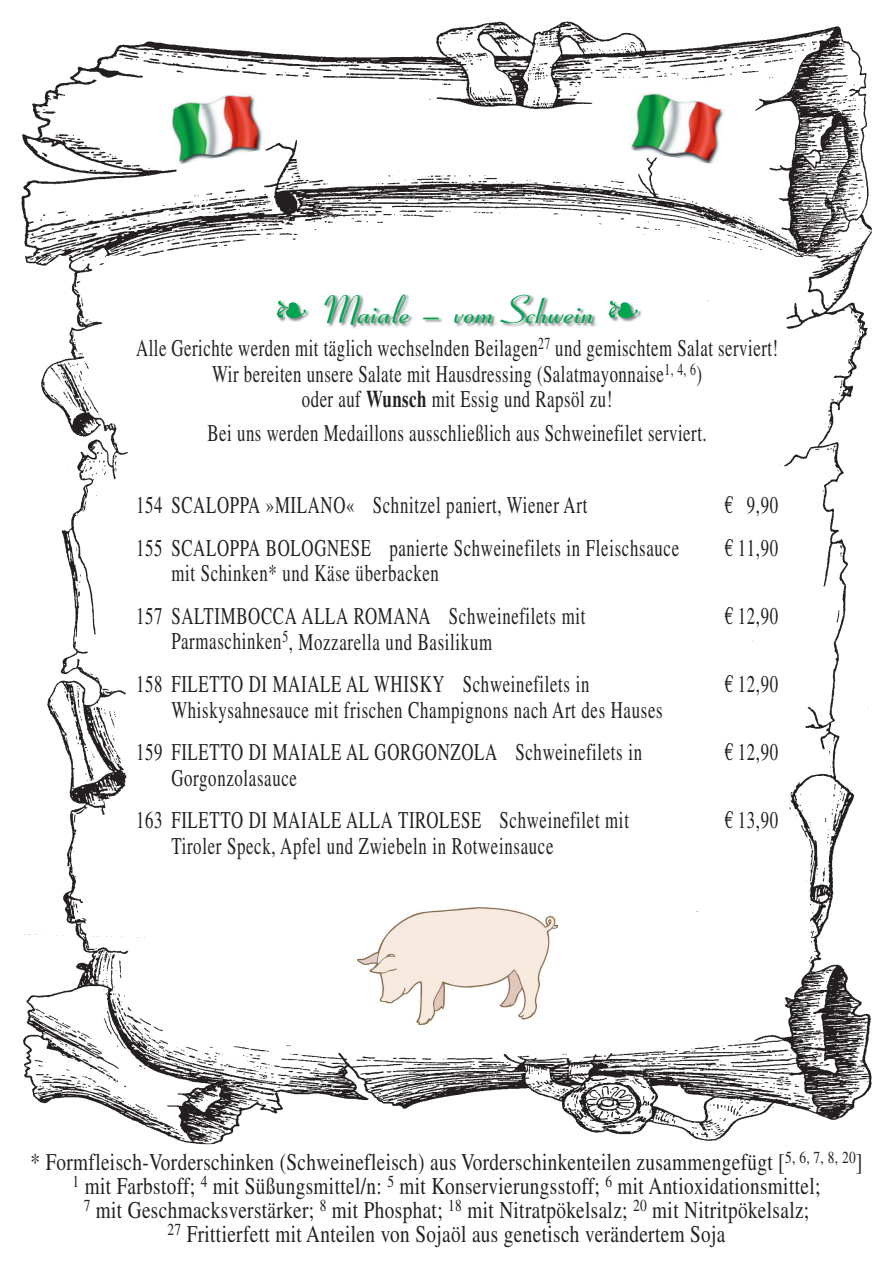
<style>
.page{position:relative;width:893px;height:1263px;background:#fff}
.page>*{position:absolute;margin:0;border:0;box-sizing:border-box;transform-origin:0 0}
.t1{font:700 39px "Coronet LT Std";color:#00a54f}
.t2{font:24px/42.5px "Times LT Std";letter-spacing:.03em;color:#231f20;scale:.7 1}
.t3{font:24px/24px "Times LT Std";letter-spacing:.03em;color:#231f20;text-align:center;scale:.8 1}
.s1{font-weight:700}
</style>
<div class="page">
<img style="left:21px;top:21px;width:851px;height:1123px">
<img style="left:277px;top:294px;width:365px;height:35px">
<svg style="left:276px;top:301px;width:30px;height:17px"></svg>
<svg style="left:608px;top:301px;width:30px;height:17px"></svg>
<img style="left:357px;top:907px;width:200px;height:118px">
<img style="left:166px;top:90px;width:99px;height:75px">
<img style="left:628px;top:90px;width:99px;height:75px">
<h1 class="t1" style="left:320px;top:286px;width:275px">Maiale – vom Schwein</h1>
<p class="t2" style="left:136px;top:335px;width:919px;line-height:25.5px;text-align:center">Alle Gerichte werden mit täglich wechselnden Beilagen<sup>27</sup> und gemischtem Salat serviert!<br>Wir bereiten unsere Salate mit Hausdressing (Salatmayonnaise<sup>1,</sup> <sup>4,</sup> <sup>6</sup>)<br>oder auf <span class="s1">Wunsch</span> mit Essig und Rapsöl zu!</p>
<p class="t2" style="left:208px;top:412px;width:714px">Bei uns werden Medaillons ausschließlich aus Schweinefilet serviert.</p>
<p class="t2" style="left:136px;top:484px;width:646px">154 SCALOPPA »MILANO« Schnitzel paniert, Wiener Art</p>
<p class="t2" style="left:724px;top:484px;width:78px">€ 9,90</p>
<p class="t2" style="left:136px;top:527px;width:777px">155 SCALOPPA BOLOGNESE panierte Schweinefilets in Fleischsauce</p>
<p class="t2" style="left:724px;top:527px;width:78px">€ 11,90</p>
<p class="t2" style="left:136px;top:552px;width:643px;text-indent:35px">mit Schinken* und Käse überbacken<br>157 SALTIMBOCCA ALLA ROMANA Schweinefilets mit</p>
<p class="t2" style="left:724px;top:595px;width:78px">€ 12,90</p>
<p class="t2" style="left:136px;top:620px;width:649px;text-indent:35px">Parmaschinken<sup>5</sup>, Mozzarella und Basilikum<br>158 FILETTO DI MAIALE AL WHISKY Schweinefilets in</p>
<p class="t2" style="left:136px;top:688px;width:754px;text-indent:35px">Whiskysahnesauce mit frischen Champignons nach Art des Hauses<br>159 FILETTO DI MAIALE AL GORGONZOLA Schweinefilets in</p>
<p class="t2" style="left:136px;top:756px;width:706px;text-indent:35px">Gorgonzolasauce<br>163 FILETTO DI MAIALE ALLA TIROLESE Schweinefilet mit</p>
<p class="t2" style="left:171px;top:824px;width:547px">Tiroler Speck, Apfel und Zwiebeln in Rotweinsauce</p>
<p class="t2" style="left:724px;top:663px;width:78px">€ 12,90</p>
<p class="t2" style="left:724px;top:731px;width:78px">€ 12,90</p>
<p class="t2" style="left:724px;top:799px;width:78px">€ 13,90</p>
<p class="t3" style="left:31px;top:1149px;width:1041px">* Formfleisch-Vorderschinken (Schweinefleisch) aus Vorderschinkenteilen zusammengefügt [<sup>5,</sup> <sup>6,</sup> <sup>7,</sup> <sup>8,</sup> <sup>20</sup>] <sup>1</sup> mit Farbstoff; <sup>4</sup> mit Süßungsmittel/n: <sup>5</sup> mit Konservierungsstoff; <sup>6</sup> mit Antioxidationsmittel;<br><sup>7</sup> mit Geschmacksverstärker; <sup>8</sup> mit Phosphat; <sup>18</sup> mit Nitratpökelsalz; <sup>20</sup> mit Nitritpökelsalz;<br><sup>27</sup> Frittierfett mit Anteilen von Sojaöl aus genetisch verändertem Soja</p>
</div>
